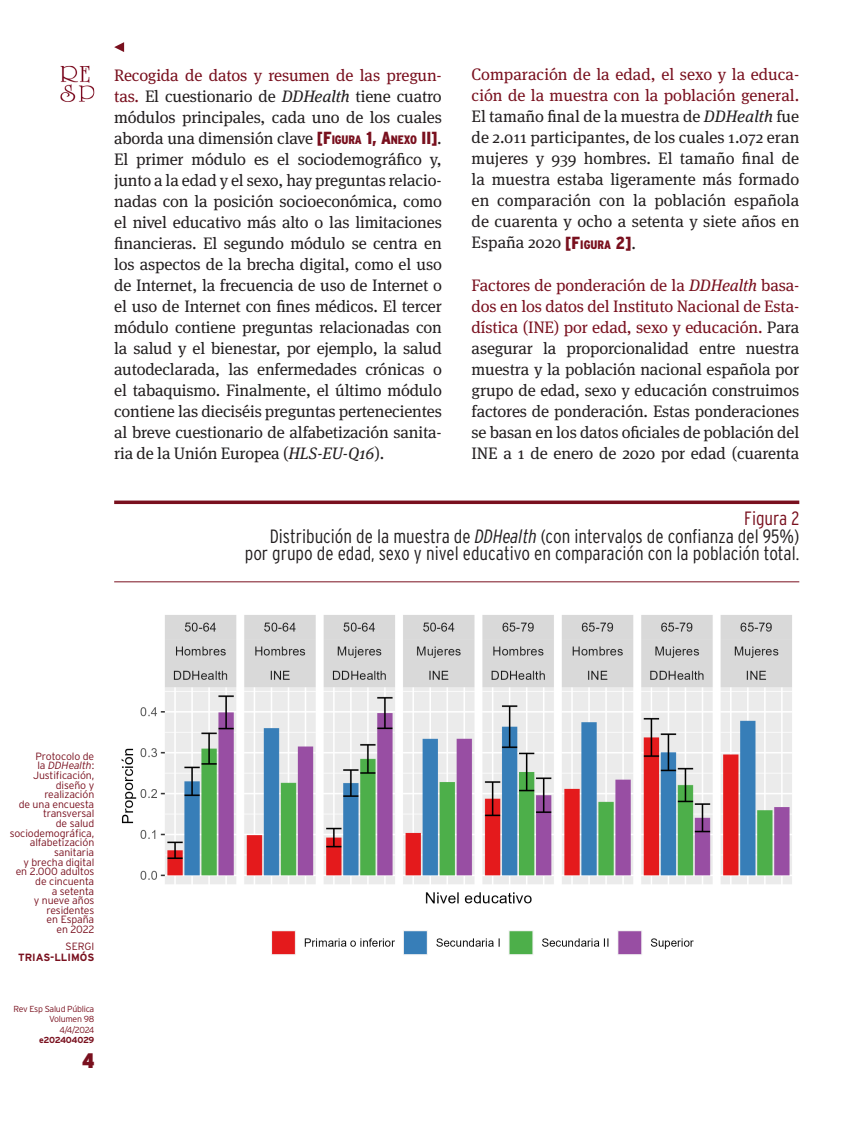
<style>
.page{position:relative;width:844px;height:1141px;background:#fff}
.page>*{position:absolute;margin:0;border:0;box-sizing:border-box;transform-origin:0 0}
.t1{font:900 21px "Interstate Condensed";color:#79101e}
.t2{font:300 19.25px/17.5px "Interstate Condensed";color:#231f20;text-align:right}
.t3{font:16.62px/21px "Meta Serif Pro";letter-spacing:-.01em;color:#231f20;text-align:justify}
.t4{font:300 10.5px/9.6px "Interstate";letter-spacing:-.01em;color:#79101e;text-align:right}
.t5{font:700 10.5px "Interstate";color:#79101e}
.t6{font:300 8.75px/10.5px "Interstate";letter-spacing:-.03em;color:#79101e;text-align:right}
.t7{font:700 8.75px "Interstate";letter-spacing:-.05em;color:#79101e}
.s1{color:#79101e}
.s2{font-style:italic}
.s3{font-family:"Interstate Condensed";font-weight:900;font-size:17.5px;color:#79101e}
.s4{font-family:"Interstate Condensed";font-weight:900;font-size:12.25px;color:#79101e}
.s5{font-style:italic;color:#79101e}
</style>
<div class="page">
<img style="left:60px;top:66px;width:34px;height:36px">
<svg style="left:114px;top:42px;width:10px;height:10px"></svg>
<hr style="left:114px;top:501px;width:685px;height:3px;background:#79101e">
<hr style="left:114px;top:581px;width:685px;height:1px;background:#79101e">
<img style="left:121px;top:615px;width:671px;height:340px">
<p class="t3" style="left:114px;top:63px;width:329px"><span class="s1">Recogida de datos y resumen de las pregun&shy;tas.</span> El cuestionario de <span class="s2">DDHealth</span> tiene cuatro módulos principales, cada uno de los cuales aborda una dimensión clave <span class="s3">[F</span><span class="s4">IGURA</span> <span class="s3">1, A</span><span class="s4">NEXO</span> <span class="s3">II ]</span>.<br>El primer módulo es el sociodemográfico y, junto a la edad y el sexo, hay preguntas relacio&shy;nadas con la posición socioeconómica, como el nivel educativo más alto o las limitaciones financieras. El segundo módulo se centra en los aspectos de la brecha digital, como el uso de Internet, la frecuencia de uso de Internet o el uso de Internet con fines médicos. El tercer módulo contiene preguntas relacionadas con la salud y el bienestar, por ejemplo, la salud autodeclarada, las enfermedades crónicas o el tabaquismo. Finalmente, el último módulo contiene las dieciséis preguntas pertenecientes al breve cuestionario de alfabetización sanita&shy;ria de la Unión Europea (<span class="s2">HLS-EU-Q16</span>).</p>
<p class="t3" style="left:471px;top:63px;width:329px"><span class="s1">Comparación de la edad, el sexo y la educa&shy;ción de la muestra con la población general.<br></span>El tamaño final de la muestra de <span class="s2">DDHealth</span> fue de 2.011 participantes, de los cuales 1.072 eran mujeres y 939 hombres. El tamaño final de la muestra estaba ligeramente más formado en comparación con la población española de cuarenta y ocho a setenta y siete años en España 2020 <span class="s3">[F</span><span class="s4">IGURA</span> <span class="s3">2]</span>.</p>
<p class="t3" style="left:471px;top:273px;width:329px"><span class="s1">Factores de ponderación de la</span> <span class="s5">DDHealth</span> <span class="s1">basa&shy;dos en los datos del Instituto Nacional de Esta&shy;dística (INE) por edad, sexo y educación.</span> Para asegurar la proporcionalidad entre nuestra muestra y la población nacional española por grupo de edad, sexo y educación construimos factores de ponderación. Estas ponderaciones se basan en los datos oficiales de población del INE a 1 de enero de 2020 por edad (cuarenta</p>
<p class="t2" style="left:245px;top:509px;width:556px"><span class="s1">Figura 2<br></span>Distribución de la muestra de <span class="s2">DDHealth</span> (con intervalos de confianza del 95%) por grupo de edad, sexo y nivel educativo en comparación con la población total.</p>
<p class="t4" style="left:10px;top:751px;width:86px">Protocolo de<br>la <span class="s2">DDHealth</span>:<br>Justificación, diseño y realización<br>de una encuesta transversal<br>de salud sociodemográfica, alfabetización sanitaria<br>y brecha digital en 2.000 adultos de cincuenta<br>a setenta<br>y nueve años residentes<br>en España<br>en 2022</p>
<p class="t4" style="left:65px;top:942px;width:30px">SERGI</p>
<p class="t5" style="left:18px;top:952px;width:78px">TRIAS-LLIMÓS</p>
<p class="t6" style="left:14px;top:1003px;width:82px">Rev Esp Salud Pública<br>Volumen 98<br>4/4/2024</p>
<p class="t7" style="left:39px;top:1035px;width:57px">e202404029</p>
<p class="t1" style="left:83px;top:1048px;width:13px">4</p>
</div>
